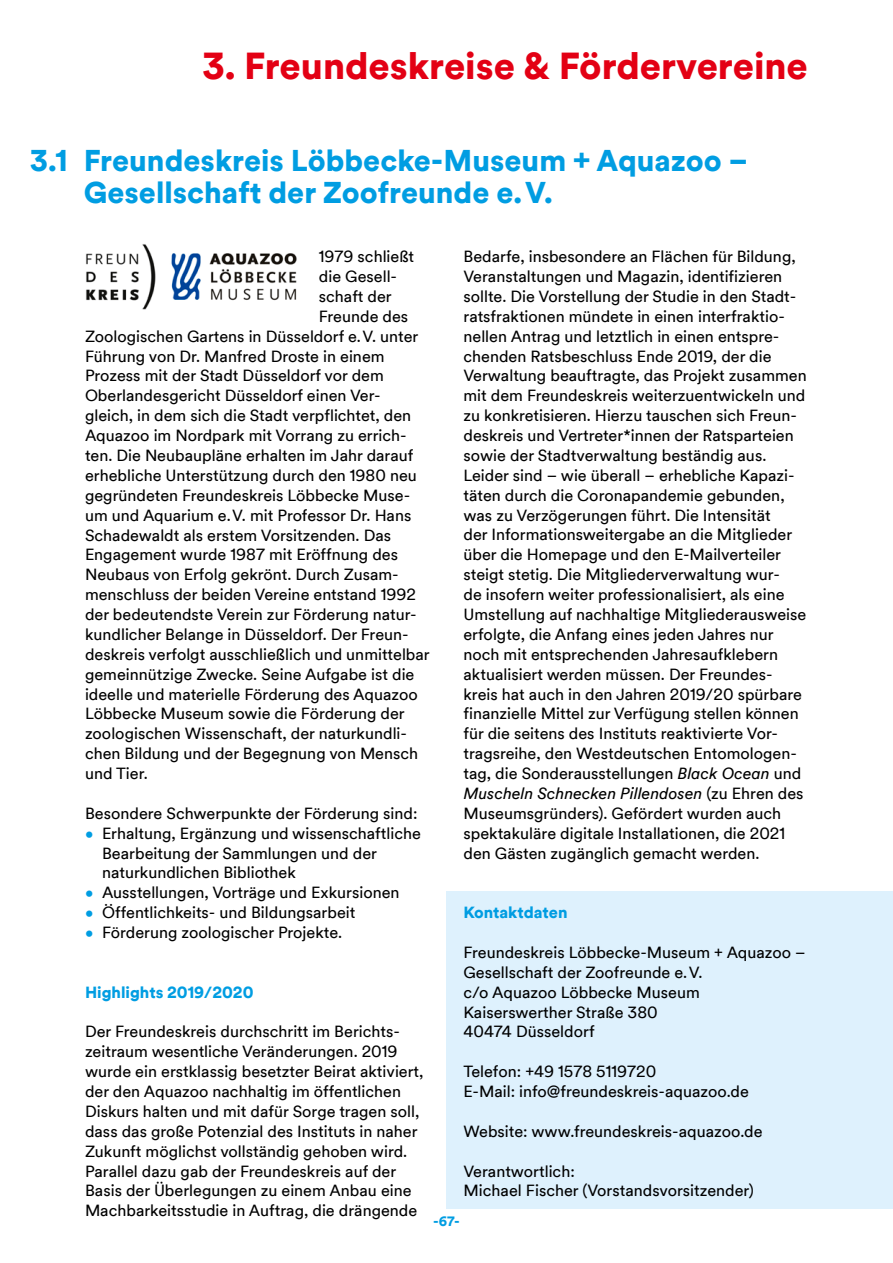
<style>
.page{position:relative;width:893px;height:1263px;background:#fff}
.page>*{position:absolute;margin:0;border:0;box-sizing:border-box;transform-origin:0 0}
.t1{font:900 37.5px "Duesseldorf Circular TT";color:#e30014}
.t2{font:900 30px/31.5px "Duesseldorf Circular TT";color:#009de2}
.t3{font:16.2px/20px "Duesseldorf Circular TT";color:#000}
.t4{font:900 16.2px "Duesseldorf Circular TT";color:#009de2}
.t5{font:900 13.5px "Duesseldorf Circular TT";color:#009de2}
.s1{font-style:italic}
.s2{font-size:15px;color:#009de2}
</style>
<div class="page">
<hr style="left:0;top:0;width:1px;height:1263px;background:#009de2">
<div style="left:447px;top:891px;width:446px;height:318px;background:#def1fd"></div>
<img style="left:86px;top:244px;width:211px;height:66px">
<h1 class="t1" style="left:202px;top:40px;width:607px">3. Freundeskreise &amp; Fördervereine</h1>
<h2 class="t2" style="left:84px;top:144px;width:666px;text-indent:-54px">3.1 Freundeskreis Löbbecke-Museum + Aquazoo –<br>Gesellschaft der Zoofreunde e. V.</h2>
<p class="t3" style="left:463px;top:246px;width:345px">Bedarfe, insbesondere an Flächen für Bildung, Veranstaltungen und Magazin, identifizieren sollte. Die Vorstellung der Studie in den Stadt&shy;ratsfraktionen mündete in einen interfraktio&shy;nellen Antrag und letztlich in einen entspre&shy;chenden Ratsbeschluss Ende 2019, der die Verwaltung beauftragte, das Projekt zusammen mit dem Freundeskreis weiterzuentwickeln und zu konkretisieren. Hierzu tauschen sich Freun&shy;deskreis und Vertreter*innen der Ratsparteien sowie der Stadtverwaltung beständig aus.<br>Leider sind – wie überall – erhebliche Kapazi&shy;täten durch die Coronapandemie gebunden, was zu Verzögerungen führt. Die Intensität<br>der Informationsweitergabe an die Mitglieder über die Homepage und den E-Mailverteiler steigt stetig. Die Mitgliederverwaltung wur-<br>de insofern weiter professionalisiert, als eine Umstellung auf nachhaltige Mitgliederausweise erfolgte, die Anfang eines jeden Jahres nur noch mit entsprechenden Jahresaufklebern aktualisiert werden müssen. Der Freundes&shy;kreis hat auch in den Jahren 2019/20 spürbare finanzielle Mittel zur Verfügung stellen können für die seitens des Instituts reaktivierte Vor&shy;tragsreihe, den Westdeutschen Entomologen&shy;tag, die Sonderausstellungen <span class="s1">Black Ocean</span> und <span class="s1">Muscheln Schnecken Pillendosen</span> (zu Ehren des Museumsgründers). Gefördert wurden auch spektakuläre digitale Installationen, die 2021 den Gästen zugänglich gemacht werden.</p>
<p class="t3" style="left:319px;top:246px;width:97px">1979 schließt</p>
<p class="t3" style="left:319px;top:266px;width:80px">die Gesell-</p>
<p class="t3" style="left:319px;top:286px;width:74px">schaft der</p>
<p class="t3" style="left:319px;top:305px;width:91px">Freunde des</p>
<p class="t3" style="left:85px;top:325px;width:335px">Zoologischen Gartens in Düsseldorf e . V . unter</p>
<p class="t3" style="left:85px;top:345px;width:301px">Führung von Dr . Manfred Droste in einem</p>
<p class="t3" style="left:85px;top:365px;width:300px">Prozess mit der Stadt Düsseldorf vor dem</p>
<p class="t3" style="left:85px;top:385px;width:297px">Oberlandesgericht Düsseldorf einen Ver-</p>
<p class="t3" style="left:85px;top:405px;width:328px">gleich, in dem sich die Stadt verpflichtet, den</p>
<p class="t3" style="left:85px;top:425px;width:323px">Aquazoo im Nordpark mit Vorrang zu errich-</p>
<p class="t3" style="left:85px;top:445px;width:330px">ten . Die Neubaupläne erhalten im Jahr darauf</p>
<p class="t3" style="left:85px;top:464px;width:333px">erhebliche Unterstützung durch den 1980 neu</p>
<p class="t3" style="left:85px;top:484px;width:327px">gegründeten Freundeskreis Löbbecke Muse-</p>
<p class="t3" style="left:85px;top:504px;width:328px">um und Aquarium e . V . mit Professor Dr . Hans</p>
<p class="t3" style="left:85px;top:524px;width:308px">Schadewaldt als erstem Vorsitzenden . Das</p>
<p class="t3" style="left:85px;top:544px;width:314px">Engagement wurde 1987 mit Eröffnung des</p>
<p class="t3" style="left:85px;top:564px;width:315px">Neubaus von Erfolg gekrönt . Durch Zusam-</p>
<p class="t3" style="left:85px;top:584px;width:333px">menschluss der beiden Vereine entstand 1992</p>
<p class="t3" style="left:85px;top:604px;width:333px">der bedeutendste Verein zur Förderung natur-</p>
<p class="t3" style="left:85px;top:623px;width:325px">kundlicher Belange in Düsseldorf . Der Freun-</p>
<p class="t3" style="left:85px;top:643px;width:346px">deskreis verfolgt ausschließlich und unmittelbar</p>
<p class="t3" style="left:85px;top:663px;width:331px">gemeinnützige Zwecke . Seine Aufgabe ist die</p>
<p class="t3" style="left:85px;top:683px;width:334px">ideelle und materielle Förderung des Aquazoo</p>
<p class="t3" style="left:85px;top:703px;width:321px">Löbbecke Museum sowie die Förderung der</p>
<p class="t3" style="left:85px;top:723px;width:324px">zoologischen Wissenschaft, der naturkundli-</p>
<p class="t3" style="left:85px;top:743px;width:335px">chen Bildung und der Begegnung von Mensch</p>
<p class="t3" style="left:85px;top:763px;width:64px">und Tier .</p>
<p class="t3" style="left:85px;top:802px;width:334px">Besondere Schwerpunkte der Förderung sind:</p>
<p class="t3" style="left:102px;top:822px;width:320px;text-indent:-17px"><span class="s2">•</span> Erhaltung, Ergänzung und wissenschaftliche<br>Bearbeitung der Sammlungen und der naturkundlichen Bibliothek</p>
<p class="t3" style="left:85px;top:882px;width:316px"><span class="s2">•</span> Ausstellungen, Vorträge und Exkursionen</p>
<p class="t3" style="left:85px;top:902px;width:272px"><span class="s2">•</span> Öffentlichkeits- und Bildungsarbeit</p>
<p class="t3" style="left:85px;top:922px;width:259px"><span class="s2">•</span> Förderung zoologischer Projekte .</p>
<p class="t4" style="left:463px;top:901px;width:106px">Kontaktdaten</p>
<p class="t3" style="left:463px;top:941px;width:344px">Freundeskreis Löbbecke-Museum + Aquazoo –<br>Gesellschaft der Zoofreunde e. V.<br>c/o Aquazoo Löbbecke Museum<br>Kaiserswerther Straße 380<br>40474 Düsseldorf</p>
<p class="t3" style="left:463px;top:1061px;width:287px">Telefon: +49 1578 5119720<br>E-Mail: info@freundeskreis-aquazoo.de</p>
<p class="t3" style="left:463px;top:1120px;width:301px">Website: www.freundeskreis-aquazoo.de</p>
<p class="t3" style="left:463px;top:1160px;width:292px">Verantwortlich:<br>Michael Fischer (Vorstandsvorsitzender)</p>
<p class="t4" style="left:85px;top:981px;width:170px">Highlights 2019/2020</p>
<p class="t3" style="left:85px;top:1021px;width:340px">Der Freundeskreis durchschritt im Berichts&shy;zeitraum wesentliche Veränderungen. 2019 wurde ein erstklassig besetzter Beirat aktiviert, der den Aquazoo nachhaltig im öffentlichen Diskurs halten und mit dafür Sorge tragen soll, dass das große Potenzial des Instituts in naher Zukunft möglichst vollständig gehoben wird.<br>Parallel dazu gab der Freundeskreis auf der Basis der Überlegungen zu einem Anbau eine Machbarkeitsstudie in Auftrag, die drängende</p>
<p class="t5" style="left:433px;top:1212px;width:28px">-67-</p>
</div>
